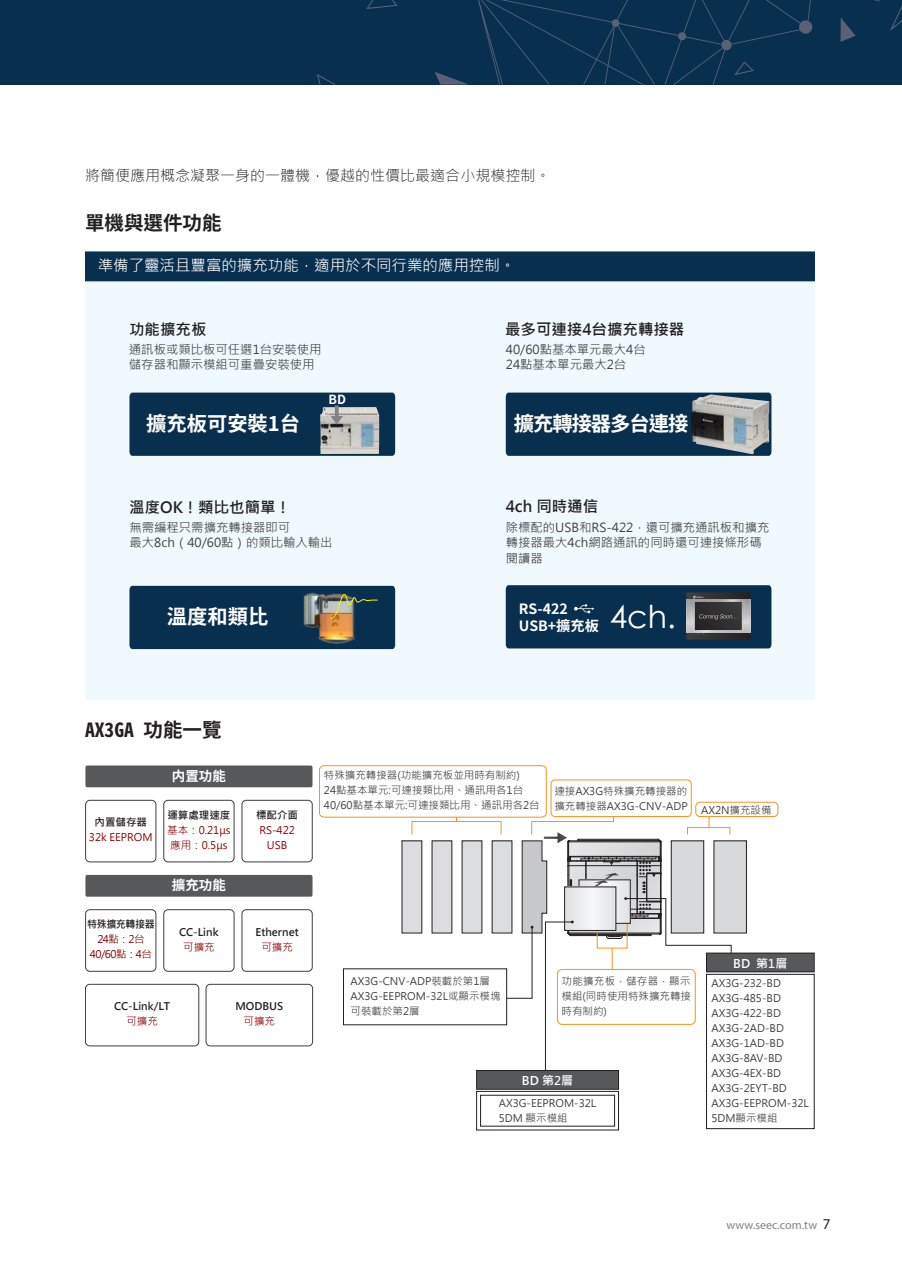
<style>
.page{position:relative;width:902px;height:1272px;background:#fff}
.page>*{position:absolute;margin:0;border:0;box-sizing:border-box;transform-origin:0 0}
.t1{font:31.65px "Century Gothic";color:#fff}
.t2{font:700 20.25px "Noto Sans CJ Ktc";color:#fff}
.t3{font:700 20.25px "Noto Sans CJ Ktc";letter-spacing:-.05em;color:#fff}
.t4{font:700 20.1px "Noto Sans Mono CJ Ktc";letter-spacing:.05em;color:#231f20}
.t5{font:700 19.5px "Noto Sans Mono CJ Ktc";color:#231f20}
.t6{font:700 15.45px "Microsoft Jheng Hei";color:#231f20}
.t7{font:15.45px "Microsoft Jheng Hei";color:#fff}
.t8{font:300 15px "Microsoft Jheng Hei";color:#231f20}
.t9{font:700 14.25px/17.1px "Noto Sans CJ Ktc";color:#fff}
.t10{font:700 13.5px "Noto Sans CJ Ktc";color:#fff}
.t11{font:700 12.6px "Noto Sans CJ Ktc";color:#fff}
.t12{font:12.3px/15.5px "Microsoft Jheng Hei";color:#3e3e3f}
.t13{font:12px "Myriad Pro";color:#808285}
.t14{font:700 12px "Microsoft Jheng Hei";color:#fff}
.t15{font:10.5px/15px "Microsoft Jheng Hei";color:#3e3e3f}
.t16{font:10.5px/15px "Microsoft Jheng Hei";color:#840101}
.t17{font:700 10.5px "Microsoft Jheng Hei";color:#231f20}
.t18{font:10.5px/15px "Microsoft Jheng Hei";letter-spacing:-.05em;color:#840101;text-align:center}
.t19{font:700 10.5px "Microsoft Jheng Hei";letter-spacing:-.035em;color:#231f20;scale:.95 1}
.s1{font-size:15px;color:#231f20}
</style>
<div class="page">
<div style="left:0;top:0;width:901px;height:85px;background:#092f4f"></div>
<svg style="left:840px;top:18px;width:15px;height:24px"></svg>
<svg style="left:435px;top:72px;width:32px;height:13px"></svg>
<svg style="left:366px;top:0;width:31px;height:9px"></svg>
<svg style="left:317px;top:74px;width:19px;height:11px"></svg>
<svg style="left:478px;top:0;width:334px;height:85px"></svg>
<svg style="left:890px;top:8px;width:11px;height:23px"></svg>
<div style="left:85px;top:251px;width:729px;height:449px;background:#f0f9fd"></div>
<div style="left:85px;top:251px;width:729px;height:30px;background:#092f4f"></div>
<svg style="left:129px;top:392px;width:266px;height:64px;background:#284862"></svg>
<div style="left:505px;top:392px;width:266px;height:64px;background:#092f4f"></div>
<img style="left:690px;top:394px;width:79px;height:60px">
<svg style="left:129px;top:586px;width:266px;height:63px;background:#1f3c53"></svg>
<svg style="left:505px;top:585px;width:266px;height:63px;background:#1a3852"></svg>
<div style="left:713px;top:840px;width:33px;height:93px;background:#d8d9db"></div>
<div style="left:695px;top:801px;width:83px;height:15px;border:1px solid #f7931d;border-radius:4px"></div>
<div style="left:706px;top:973px;width:108px;height:155px;border:1px solid #231f20"></div>
<div style="left:706px;top:953px;width:108px;height:18px;background:#57585a"></div>
<div style="left:706px;top:952px;width:108px;height:20px;border:1px solid #231f20"></div>
<div style="left:476px;top:1090px;width:143px;height:40px;border:1px solid #231f20"></div>
<div style="left:480px;top:1095px;width:134px;height:31px;border:1px solid #231f20"></div>
<div style="left:476px;top:1070px;width:142px;height:19px;background:#57585a"></div>
<div style="left:476px;top:1070px;width:142px;height:19px;border:1px solid #231f20"></div>
<svg style="left:319px;top:765px;width:412px;height:306px"></svg>
<div style="left:85px;top:874px;width:227px;height:22px;background:#57585a;border-radius:2px"></div>
<div style="left:85px;top:765px;width:227px;height:22px;background:#57585a;border-radius:2px"></div>
<div style="left:85px;top:983px;width:114px;height:63px;border:1px solid #3e3e3f;border-radius:4px"></div>
<div style="left:206px;top:983px;width:107px;height:63px;border:1px solid #3e3e3f;border-radius:4px"></div>
<div style="left:163px;top:800px;width:71px;height:62px;border:1px solid #3e3e3f;border-radius:4px"></div>
<div style="left:241px;top:800px;width:71px;height:62px;border:1px solid #3e3e3f;border-radius:4px"></div>
<div style="left:85px;top:800px;width:71px;height:62px;border:1px solid #3e3e3f;border-radius:4px"></div>
<div style="left:163px;top:909px;width:71px;height:62px;border:1px solid #3e3e3f;border-radius:4px"></div>
<div style="left:241px;top:909px;width:71px;height:62px;border:1px solid #3e3e3f;border-radius:4px"></div>
<div style="left:85px;top:909px;width:71px;height:62px;border:1px solid #3e3e3f;border-radius:4px"></div>
<h3 class="t8" style="left:85px;top:166px;width:466px">將簡便應用概念凝聚一身的一體機，優越的性價比最適合小規模控制。</h3>
<h3 class="t5" style="left:85px;top:212px;width:138px">單機與選件功能</h3>
<h3 class="t4" style="left:78px;top:215px;width:148px">單機與選件功能</h3>
<h3 class="t7" style="left:98px;top:256px;width:419px">準備了靈活且豐富的擴充功能，適用於不同行業的應用控制。</h3>
<h3 class="t6" style="left:129px;top:319px;width:79px">功能擴充板</h3>
<h3 class="t6" style="left:505px;top:319px;width:181px">最多可連接4台擴充轉接器</h3>
<p class="t12" style="left:129px;top:342px;width:194px">通訊板或類比板可任選1台安裝使用儲存器和顯示模組可重疊安裝使用</p>
<p class="t12" style="left:506px;top:342px;width:141px">40/60點基本單元最大4台<br>24點基本單元最大2台</p>
<p class="t11" style="left:328px;top:392px;width:19px">BD</p>
<h2 class="t2" style="left:146px;top:412px;width:155px">擴充板可安裝1台</h2>
<h2 class="t3" style="left:514px;top:412px;width:176px">擴充轉接器多台連接</h2>
<h3 class="t6" style="left:129px;top:497px;width:163px">溫度OK！類比也簡單！</h3>
<h3 class="t6" style="left:505px;top:497px;width:94px">4ch 同時通信</h3>
<p class="t12" style="left:129px;top:519px;width:205px">無需編程只需擴充轉接器即可<br>最大8ch（40/60點）的類比輸入輸出</p>
<p class="t12" style="left:505px;top:519px;width:265px">除標配的USB和RS-422，還可擴充通訊板和擴充轉接器最大4ch網路通訊的同時還可連接條形碼閱讀器</p>
<h2 class="t2" style="left:167px;top:605px;width:103px">溫度和類比</h2>
<h3 class="t9" style="left:519px;top:600px;width:81px">RS-422<br>USB+擴充板</h3>
<h1 class="t1" style="left:609px;top:595px;width:68px">4ch.</h1>
<h3 class="t5" style="left:85px;top:719px;width:138px">AX3GA 功能一覽</h3>
<p class="t17" style="left:94px;top:816px;width:54px">內置儲存器</p>
<p class="t16" style="left:89px;top:830px;width:65px">32k EEPROM</p>
<p class="t19" style="left:87px;top:917px;width:73px">特殊擴充轉接器</p>
<p class="t18" style="left:90px;top:931px;width:64px">24點：2台<br>40/60點：4台</p>
<p class="t10" style="left:172px;top:768px;width:55px">内置功能</p>
<p class="t17" style="left:167px;top:808px;width:64px">運算處理速度</p>
<p class="t16" style="left:167px;top:822px;width:65px">基本：0.21μs應用：0.5μs</p>
<p class="t10" style="left:172px;top:877px;width:55px">擴充功能</p>
<p class="t17" style="left:179px;top:925px;width:41px">CC-Link</p>
<p class="t16" style="left:183px;top:939px;width:33px">可擴充</p>
<p class="t17" style="left:256px;top:808px;width:43px">標配介面</p>
<p class="t16" style="left:259px;top:822px;width:37px;text-align:center">RS-422<br>USB</p>
<p class="t17" style="left:255px;top:925px;width:45px">Ethernet</p>
<p class="t16" style="left:261px;top:939px;width:33px">可擴充</p>
<p class="t17" style="left:114px;top:999px;width:57px">CC-Link/LT</p>
<p class="t16" style="left:126px;top:1014px;width:33px">可擴充</p>
<p class="t17" style="left:235px;top:999px;width:49px">MODBUS</p>
<p class="t16" style="left:243px;top:1014px;width:33px">可擴充</p>
<p class="t15" style="left:324px;top:767px;width:217px">特殊擴充轉接器(功能擴充板並用時有制約)<br>24點基本單元:可連接類比用、通訊用各1台<br>40/60點基本單元:可連接類比用、通訊用各2台</p>
<p class="t15" style="left:554px;top:783px;width:135px">連接AX3G特殊擴充轉接器的擴充轉接器AX3G-CNV-ADP</p>
<p class="t15" style="left:701px;top:802px;width:72px">AX2N擴充設備</p>
<p class="t14" style="left:733px;top:955px;width:56px">BD 第1層</p>
<p class="t15" style="left:561px;top:973px;width:131px;text-align:justify">功能擴充板，儲存器，顯示模組(同時使用特殊擴充轉接時有制約)</p>
<p class="t15" style="left:711px;top:975px;width:99px">AX3G-232-BD<br>AX3G-485-BD<br>AX3G-422-BD<br>AX3G-2AD-BD<br>AX3G-1AD-BD<br>AX3G-8AV-BD<br>AX3G-4EX-BD<br>AX3G-2EYT-BD<br>AX3G-EEPROM-32L<br>5DM顯示模組</p>
<p class="t15" style="left:350px;top:974px;width:151px">AX3G-CNV-ADP裝載於第1層<br>AX3G-EEPROM-32L或顯示模塊可裝載於第2層</p>
<p class="t14" style="left:522px;top:1073px;width:53px">BD 第2層</p>
<p class="t15" style="left:499px;top:1095px;width:99px">AX3G-EEPROM-32L<br>5DM 顯示模組</p>
<p class="t13" style="left:726px;top:1217px;width:106px">www.seec.com.tw <span class="s1">7</span></p>
</div>
